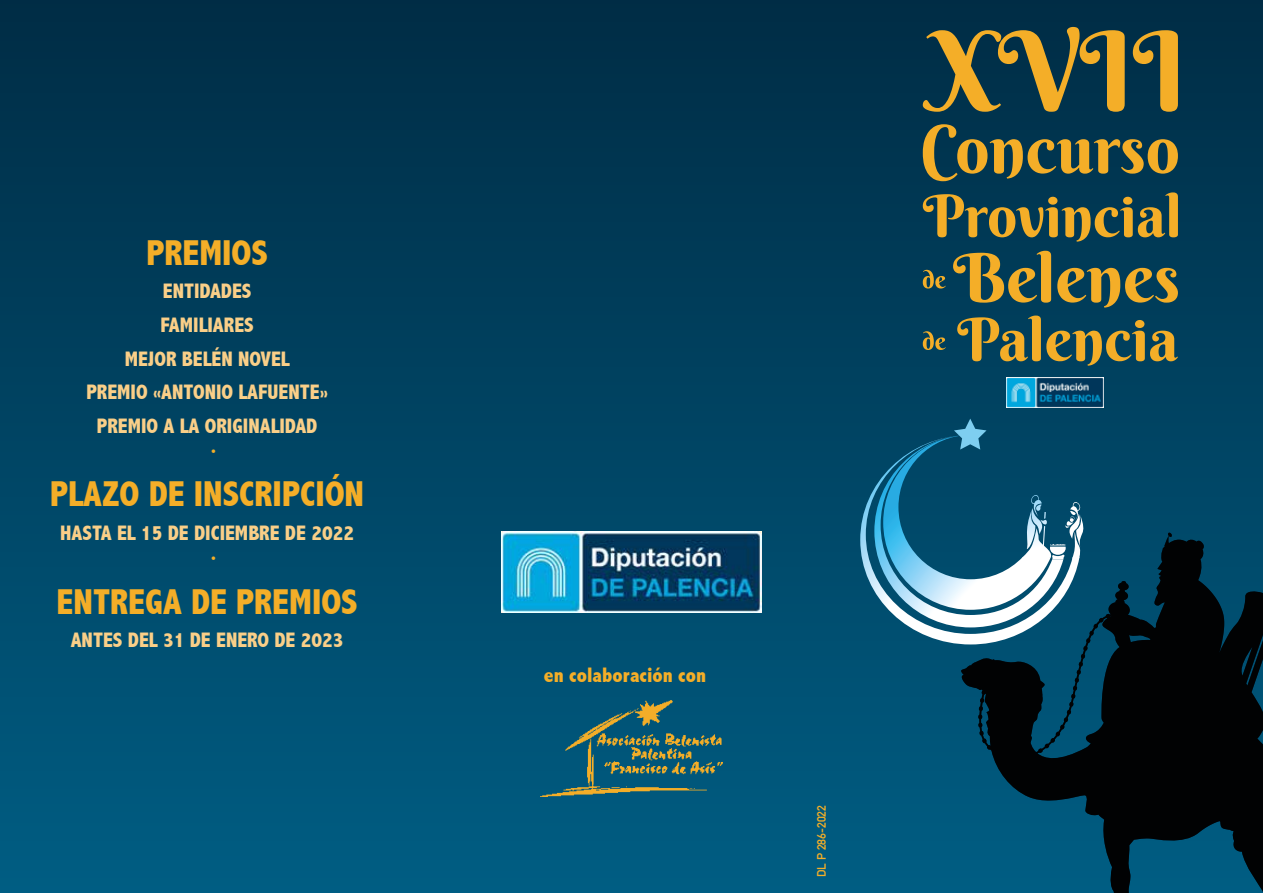
<style>
.page{position:relative;width:1263px;height:893px;background:#fff}
.page>*{position:absolute;margin:0;border:0;box-sizing:border-box;transform-origin:0 0}
.t1{font:800 condensed 36px "Abadi";color:#f4ae28}
.t2{font:800 condensed 21px/33.8px "Abadi";color:#facf88;text-align:center}
.t3{font:800 condensed 21px "Abadi";color:#f4ae28}
.t4{font:700 12px "DIN Alternate";color:#f4ae28}
.t5{font:700 12px "Gandhi Sans";color:#f4ae28}
</style>
<div class="page">
<div style="left:0;top:0;width:1263px;height:893px;background:linear-gradient(to bottom,#002c45,#005e83)"></div>
<img style="left:502px;top:532px;width:259px;height:80px">
<svg style="left:540px;top:657px;width:183px;height:183px;background:#155c71"></svg>
<img style="left:1006px;top:377px;width:98px;height:30px">
<svg style="left:923px;top:27px;width:202px;height:85px;background:#5a5e3d"></svg>
<svg style="left:1133px;top:30px;width:45px;height:82px;background:#746c39"></svg>
<svg style="left:923px;top:124px;width:255px;height:57px;background:#4e5b42"></svg>
<svg style="left:923px;top:192px;width:255px;height:50px;background:#505f45"></svg>
<svg style="left:923px;top:270px;width:23px;height:19px"></svg>
<svg style="left:953px;top:251px;width:98px;height:52px;background:#696c43"></svg>
<svg style="left:1057px;top:268px;width:121px;height:40px;background:#6b6e43"></svg>
<svg style="left:923px;top:331px;width:23px;height:19px"></svg>
<svg style="left:957px;top:316px;width:221px;height:50px;background:#52644a"></svg>
<svg style="left:961px;top:532px;width:302px;height:361px;background:#002636"></svg>
<svg style="left:860px;top:435px;width:219px;height:209px"></svg>
<svg style="left:874px;top:419px;width:295px;height:209px;background:#276683"></svg>
<h1 class="t1" style="left:146px;top:232px;width:123px">PREMIOS</h1>
<p class="t2" style="left:86px;top:274px;width:243px">ENTIDADES<br>FAMILIARES<br>MEJOR BELÉN NOVEL<br>PREMIO «ANTONIO LAFUENTE»<br>PREMIO A LA ORIGINALIDAD</p>
<p class="t5" style="left:211px;top:444px;width:6px">•</p>
<h1 class="t1" style="left:50px;top:474px;width:315px">PLAZO DE INSCRIPCIÓN</h1>
<p class="t2" style="left:60px;top:516px;width:296px">HASTA EL 15 DE DICIEMBRE DE 2022</p>
<p class="t5" style="left:211px;top:551px;width:6px">•</p>
<h1 class="t1" style="left:57px;top:581px;width:303px">ENTREGA DE PREMIOS</h1>
<p class="t2" style="left:71px;top:623px;width:274px">ANTES DEL 31 DE ENERO DE 2023</p>
<p class="t3" style="left:544px;top:663px;width:164px">en colaboración con</p>
<p class="t4" style="left:813px;top:877px;width:74px;rotate:-90deg">DL P 286-2022</p>
</div>
